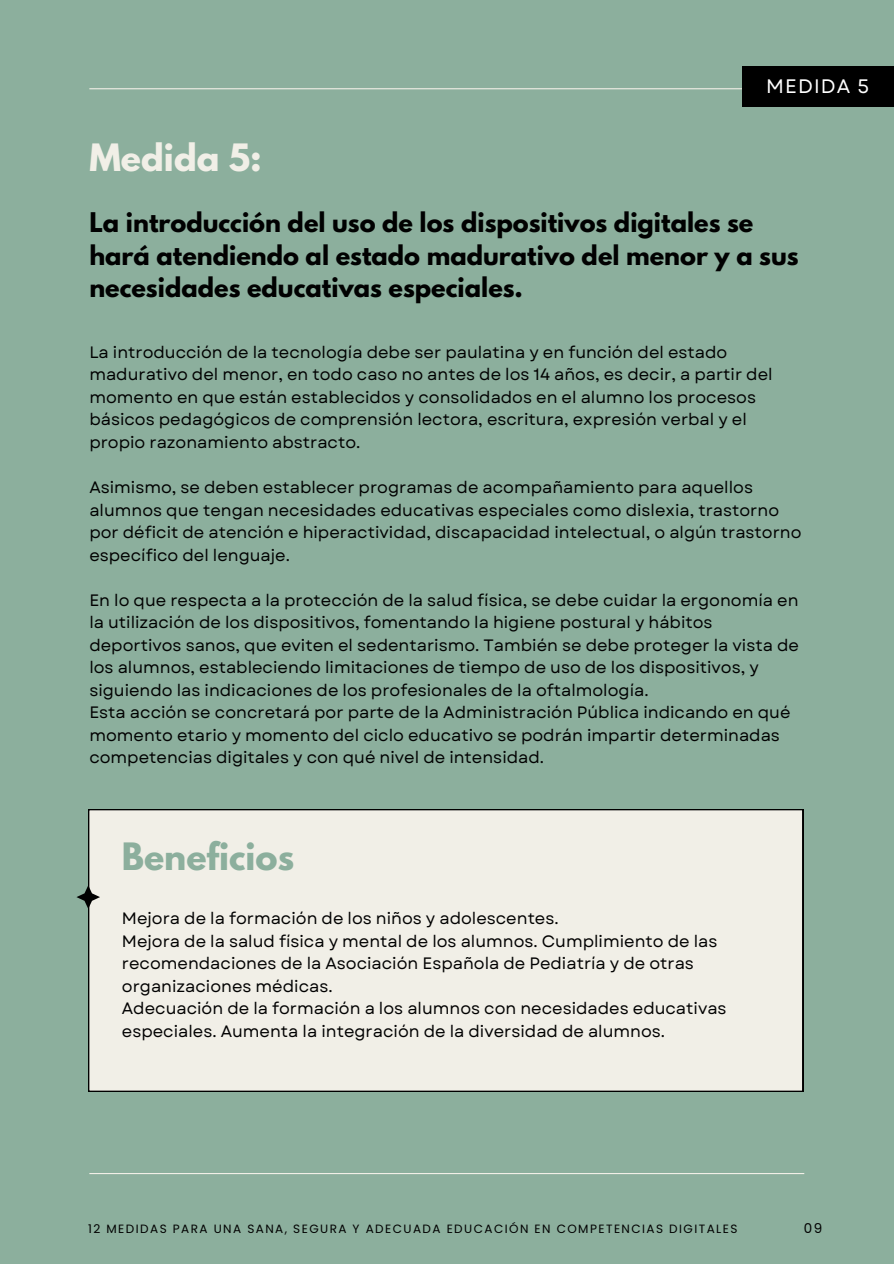
<style>
.page{position:relative;width:894px;height:1264px;background:#fff}
.page>*{position:absolute;margin:0;border:0;box-sizing:border-box;transform-origin:0 0}
.t1{font:700 33.45px "League Spartan";color:#8caf9d}
.t2{font:700 33.45px "League Spartan";color:#f1efe7}
.t3{font:700 24px/32.7px "League Spartan";color:#010101}
.t4{font:19.5px "Garet";letter-spacing:.06em;color:#fff}
.t5{font:16.5px/22.5px "Garet";color:#010101}
.t6{font:13.5px "Poppins";color:#010101}
.t7{font:12px "Poppins";letter-spacing:.12em;color:#010101}
</style>
<div class="page">
<div style="left:0;top:0;width:893px;height:1263px;background:#8caf9d"></div>
<hr style="left:89px;top:88px;width:715px;height:1px;background:#f1efe7">
<hr style="left:89px;top:1172px;width:715px;height:2px;background:#f1efe7">
<div style="left:88px;top:809px;width:715px;height:282px;background:#f1efe7"></div>
<div style="left:741px;top:66px;width:152px;height:41px;background:#000"></div>
<svg style="left:76px;top:885px;width:24px;height:23px"></svg>
<h1 class="t2" style="left:89px;top:141px;width:174px">Medida 5:</h1>
<h3 class="t4" style="left:765px;top:72px;width:105px">MEDIDA 5</h3>
<h1 class="t3" style="left:89px;top:209px;width:710px">La introducción del uso de los dispositivos digitales se hará atendiendo al estado madurativo del menor y a sus necesidades educativas especiales.</h1>
<h2 class="t5" style="left:89px;top:341px;width:684px">La introducción de la tecnología debe ser paulatina y en función del estado madurativo del menor, en todo caso no antes de los 14 años, es decir, a partir del momento en que están establecidos y consolidados en el alumno los procesos básicos pedagógicos de comprensión lectora, escritura, expresión verbal y el propio razonamiento abstracto.</h2>
<h4 class="t5" style="left:89px;top:476px;width:713px">Asimismo, se deben establecer programas de acompañamiento para aquellos alumnos que tengan necesidades educativas especiales como dislexia, trastorno por déficit de atención e hiperactividad, discapacidad intelectual, o algún trastorno específico del lenguaje.</h4>
<h4 class="t5" style="left:89px;top:588px;width:711px">En lo que respecta a la protección de la salud física, se debe cuidar la ergonomía en la utilización de los dispositivos, fomentando la higiene postural y hábitos deportivos sanos, que eviten el sedentarismo. También se debe proteger la vista de los alumnos, estableciendo limitaciones de tiempo de uso de los dispositivos, y siguiendo las indicaciones de los profesionales de la oftalmología.<br>Esta acción se concretará por parte de la Administración Pública indicando en qué momento etario y momento del ciclo educativo se podrán impartir determinadas competencias digitales y con qué nivel de intensidad.</h4>
<h4 class="t1" style="left:122px;top:839px;width:174px">Beneficios</h4>
<h4 class="t5" style="left:122px;top:907px;width:606px">Mejora de la formación de los niños y adolescentes.<br>Mejora de la salud física y mental de los alumnos. Cumplimiento de las recomendaciones de la Asociación Española de Pediatría y de otras organizaciones médicas.<br>Adecuación de la formación a los alumnos con necesidades educativas especiales. Aumenta la integración de la diversidad de alumnos.</h4>
<p class="t7" style="left:88px;top:1220px;width:650px">12 MEDIDAS PARA UNA SANA, SEGURA Y ADECUADA EDUCACIÓN EN COMPETENCIAS DIGITALES</p>
<p class="t6" style="left:803px;top:1219px;width:20px">09</p>
</div>
